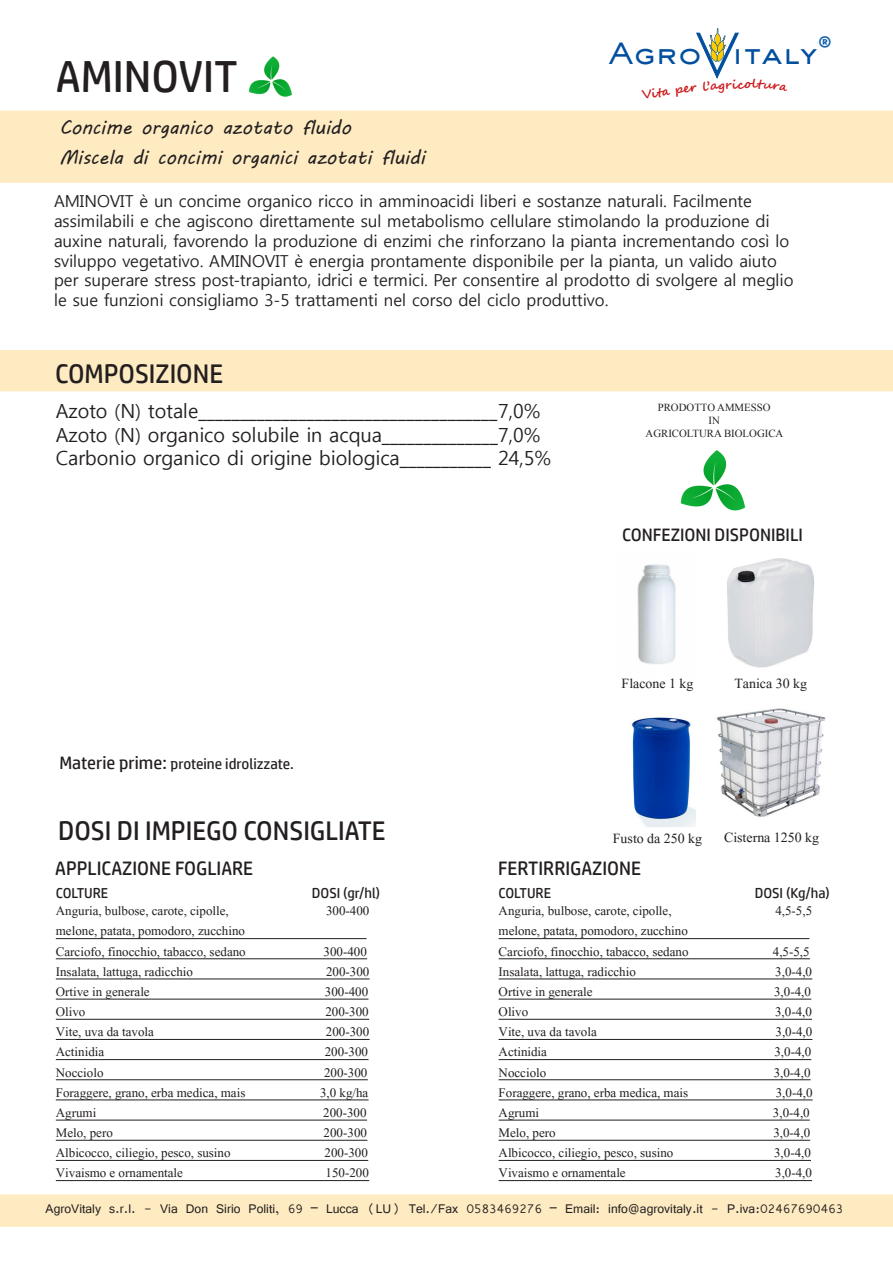
<style>
.page{position:relative;width:893px;height:1263px;background:#fff}
.page>*{position:absolute;margin:0;border:0;box-sizing:border-box;transform-origin:0 0}
.t1{font:45px "HP Simplified";color:#231f20}
.t2{font:500 28.65px "AT Sackers Gothic";color:#004f9f;scale:1.06 1}
.t3{font:27px "HP Simplified";color:#231f20}
.t4{font:700 23.55px "Corbel";color:#0a5aa8}
.t5{font:19.5px "Malgun Gothic";color:#231f20}
.t6{font:19.5px "MV Boli";color:#231f20}
.t7{font:19.5px "HP Simplified";color:#231f20}
.t8{font:18px "Kokila";color:#231f20}
.t9{font:18px "HP Simplified";color:#231f20}
.t10{font:16.8px "Kokila";color:#231f20}
.t11{font:16.5px "Malgun Gothic";color:#231f20}
.t12{font:15px "HP Simplified";color:#231f20}
.t13{font:14.4px "HP Simplified";color:#231f20}
.t14{font:13.5px "Vrinda";color:#231f20}
.t15{font:700 12.15px "Segoe Script";color:#cd171a;scale:1.06 1}
.t16{font:12.15px "Times New Roman";color:#283583;scale:1.06 1}
.t17{font:10.8px "Times New Roman";color:#231f20}
.s1{font-size:13.2px}
.s2{font-size:18px}
</style>
<div class="page">
<div style="left:0;top:1194px;width:893px;height:33px;background:#feebc2"></div>
<div style="left:0;top:350px;width:893px;height:41px;background:#feebc2"></div>
<div style="left:0;top:111px;width:893px;height:72px;background:#feebc2"></div>
<hr style="left:56px;top:938px;width:311px;height:1px;background:#231f20">
<hr style="left:56px;top:958px;width:311px;height:1px;background:#231f20">
<hr style="left:56px;top:978px;width:314px;height:1px;background:#231f20">
<hr style="left:56px;top:998px;width:312px;height:1px;background:#231f20">
<hr style="left:56px;top:1019px;width:313px;height:1px;background:#231f20">
<hr style="left:56px;top:1039px;width:314px;height:1px;background:#231f20">
<hr style="left:56px;top:1059px;width:312px;height:1px;background:#231f20">
<hr style="left:56px;top:1079px;width:312px;height:1px;background:#231f20">
<hr style="left:56px;top:1099px;width:313px;height:1px;background:#231f20">
<hr style="left:56px;top:1119px;width:311px;height:1px;background:#231f20">
<hr style="left:56px;top:1140px;width:311px;height:1px;background:#231f20">
<hr style="left:56px;top:1160px;width:312px;height:1px;background:#231f20">
<hr style="left:56px;top:1180px;width:313px;height:1px;background:#231f20">
<img style="left:249px;top:56px;width:43px;height:41px">
<img style="left:680px;top:450px;width:66px;height:61px">
<hr style="left:499px;top:938px;width:310px;height:1px;background:#231f20">
<hr style="left:499px;top:958px;width:311px;height:1px;background:#231f20">
<hr style="left:499px;top:978px;width:313px;height:1px;background:#231f20">
<hr style="left:499px;top:998px;width:312px;height:1px;background:#231f20">
<hr style="left:499px;top:1019px;width:313px;height:1px;background:#231f20">
<hr style="left:499px;top:1039px;width:313px;height:1px;background:#231f20">
<hr style="left:499px;top:1059px;width:312px;height:1px;background:#231f20">
<hr style="left:499px;top:1079px;width:311px;height:1px;background:#231f20">
<hr style="left:499px;top:1099px;width:314px;height:1px;background:#231f20">
<hr style="left:499px;top:1119px;width:311px;height:1px;background:#231f20">
<hr style="left:499px;top:1140px;width:311px;height:1px;background:#231f20">
<hr style="left:499px;top:1160px;width:312px;height:1px;background:#231f20">
<hr style="left:499px;top:1180px;width:313px;height:1px;background:#231f20">
<img style="left:716px;top:708px;width:110px;height:109px">
<img style="left:727px;top:558px;width:87px;height:110px">
<img style="left:637px;top:564px;width:39px;height:100px">
<img style="left:631px;top:717px;width:64px;height:110px">
<svg style="left:696px;top:28px;width:43px;height:51px"></svg>
<p class="t1" style="left:56px;top:51px;width:184px">AMINOVIT</p>
<p class="t6" style="left:59px;top:114px;width:293px">Concime organico azotato fluido</p>
<p class="t6" style="left:59px;top:144px;width:367px">Miscela di concimi organici azotati fluidi</p>
<p class="t4" style="left:818px;top:30px;width:16px">®</p>
<p class="t16" style="left:818px;top:35px;width:11px">®</p>
<p class="t2" style="left:609px;top:35px;width:238px">Agro italy <span class="s1">Srl</span></p>
<p class="t15" style="left:745px;top:74px;width:8px">o</p>
<p class="t11" style="left:54px;top:192px;width:699px">AMINOVIT è un concime organico ricco in amminoacidi liberi e sostanze naturali. Facilmente</p>
<p class="t11" style="left:54px;top:212px;width:717px">assimilabili e che agiscono direttamente sul metabolismo cellulare stimolando la produzione di</p>
<p class="t11" style="left:54px;top:231px;width:737px">auxine naturali, favorendo la produzione di enzimi che rinforzano la pianta incrementando così lo</p>
<p class="t11" style="left:54px;top:251px;width:724px">sviluppo vegetativo. AMINOVIT è energia prontamente disponibile per la pianta, un valido aiuto</p>
<p class="t11" style="left:54px;top:271px;width:741px">per superare stress post-trapianto, idrici e termici. Per consentire al prodotto di svolgere al meglio</p>
<p class="t11" style="left:54px;top:291px;width:556px">le sue funzioni consigliamo 3-5 trattamenti nel corso del ciclo produttivo.</p>
<p class="t3" style="left:55px;top:358px;width:169px">COMPOSIZIONE</p>
<p class="t5" style="left:56px;top:400px;width:486px">Azoto (N) totale____________________________________7,0%</p>
<p class="t5" style="left:56px;top:424px;width:486px">Azoto (N) organico solubile in acqua______________7,0%</p>
<p class="t5" style="left:56px;top:447px;width:497px">Carbonio organico di origine biologica___________ 24,5%</p>
<p class="t12" style="left:59px;top:755px;width:236px"><span class="s2">Materie prime:</span> proteine idrolizzate.</p>
<p class="t3" style="left:58px;top:815px;width:329px">DOSI DI IMPIEGO CONSIGLIATE</p>
<p class="t17" style="left:658px;top:400px;width:114px">PRODOTTO AMMESSO</p>
<p class="t17" style="left:708px;top:413px;width:13px">IN</p>
<p class="t17" style="left:645px;top:426px;width:139px">AGRICOLTURA BIOLOGICA</p>
<p class="t9" style="left:622px;top:524px;width:182px">CONFEZIONI DISPONIBILI</p>
<p class="t8" style="left:622px;top:672px;width:73px">Flacone 1 kg</p>
<p class="t8" style="left:734px;top:672px;width:74px">Tanica 30 kg</p>
<p class="t8" style="left:613px;top:828px;width:91px">Fusto da 250 kg</p>
<p class="t8" style="left:724px;top:827px;width:97px">Cisterna 1250 kg</p>
<p class="t7" style="left:55px;top:857px;width:199px">APPLICAZIONE FOGLIARE</p>
<p class="t7" style="left:498px;top:857px;width:144px">FERTIRRIGAZIONE</p>
<p class="t13" style="left:56px;top:884px;width:54px">COLTURE</p>
<p class="t13" style="left:312px;top:884px;width:70px">DOSI (gr/hl)</p>
<p class="t13" style="left:499px;top:884px;width:54px">COLTURE</p>
<p class="t13" style="left:755px;top:884px;width:77px">DOSI (Kg/ha)</p>
<p class="t10" style="left:56px;top:901px;width:174px">Anguria, bulbose, carote, cipolle,</p>
<p class="t10" style="left:326px;top:901px;width:45px">300-400</p>
<p class="t10" style="left:56px;top:921px;width:191px">melone, patata, pomodoro, zucchino</p>
<p class="t10" style="left:56px;top:941px;width:191px">Carciofo, finocchio, tabacco, sedano</p>
<p class="t10" style="left:324px;top:941px;width:45px">300-400</p>
<p class="t10" style="left:56px;top:961px;width:139px">Insalata, lattuga, radicchio</p>
<p class="t10" style="left:326px;top:961px;width:45px">200-300</p>
<p class="t10" style="left:56px;top:981px;width:95px">Ortive in generale</p>
<p class="t10" style="left:325px;top:981px;width:45px">300-400</p>
<p class="t10" style="left:56px;top:1002px;width:31px">Olivo</p>
<p class="t10" style="left:325px;top:1002px;width:45px">200-300</p>
<p class="t10" style="left:56px;top:1022px;width:100px">Vite, uva da tavola</p>
<p class="t10" style="left:326px;top:1022px;width:45px">200-300</p>
<p class="t10" style="left:56px;top:1042px;width:50px">Actinidia</p>
<p class="t10" style="left:325px;top:1042px;width:45px">200-300</p>
<p class="t10" style="left:56px;top:1062px;width:49px">Nocciolo</p>
<p class="t10" style="left:324px;top:1062px;width:45px">200-300</p>
<p class="t10" style="left:56px;top:1082px;width:191px">Foraggere, grano, erba medica, mais</p>
<p class="t10" style="left:320px;top:1082px;width:50px">3,0 kg/ha</p>
<p class="t10" style="left:56px;top:1102px;width:42px">Agrumi</p>
<p class="t10" style="left:323px;top:1102px;width:45px">200-300</p>
<p class="t10" style="left:56px;top:1123px;width:59px">Melo, pero</p>
<p class="t10" style="left:324px;top:1123px;width:45px">200-300</p>
<p class="t10" style="left:56px;top:1143px;width:176px">Albicocco, ciliegio, pesco, susino</p>
<p class="t10" style="left:325px;top:1143px;width:45px">200-300</p>
<p class="t10" style="left:56px;top:1163px;width:129px">Vivaismo e ornamentale</p>
<p class="t10" style="left:326px;top:1163px;width:45px">150-200</p>
<p class="t10" style="left:499px;top:901px;width:174px">Anguria, bulbose, carote, cipolle,</p>
<p class="t10" style="left:775px;top:901px;width:38px">4,5-5,5</p>
<p class="t10" style="left:499px;top:921px;width:191px">melone, patata, pomodoro, zucchino</p>
<p class="t10" style="left:499px;top:941px;width:191px">Carciofo, finocchio, tabacco, sedano</p>
<p class="t10" style="left:773px;top:941px;width:38px">4,5-5,5</p>
<p class="t10" style="left:499px;top:961px;width:139px">Insalata, lattuga, radicchio</p>
<p class="t10" style="left:775px;top:961px;width:38px">3,0-4,0</p>
<p class="t10" style="left:499px;top:981px;width:95px">Ortive in generale</p>
<p class="t10" style="left:774px;top:981px;width:38px">3,0-4,0</p>
<p class="t10" style="left:499px;top:1002px;width:31px">Olivo</p>
<p class="t10" style="left:775px;top:1002px;width:38px">3,0-4,0</p>
<p class="t10" style="left:499px;top:1022px;width:100px">Vite, uva da tavola</p>
<p class="t10" style="left:775px;top:1022px;width:38px">3,0-4,0</p>
<p class="t10" style="left:499px;top:1042px;width:50px">Actinidia</p>
<p class="t10" style="left:774px;top:1042px;width:38px">3,0-4,0</p>
<p class="t10" style="left:499px;top:1062px;width:49px">Nocciolo</p>
<p class="t10" style="left:774px;top:1062px;width:38px">3,0-4,0</p>
<p class="t10" style="left:499px;top:1082px;width:191px">Foraggere, grano, erba medica, mais</p>
<p class="t10" style="left:776px;top:1082px;width:38px">3,0-4,0</p>
<p class="t10" style="left:499px;top:1102px;width:42px">Agrumi</p>
<p class="t10" style="left:773px;top:1102px;width:38px">3,0-4,0</p>
<p class="t10" style="left:499px;top:1123px;width:59px">Melo, pero</p>
<p class="t10" style="left:773px;top:1123px;width:38px">3,0-4,0</p>
<p class="t10" style="left:499px;top:1143px;width:176px">Albicocco, ciliegio, pesco, susino</p>
<p class="t10" style="left:774px;top:1143px;width:38px">3,0-4,0</p>
<p class="t10" style="left:499px;top:1163px;width:129px">Vivaismo e ornamentale</p>
<p class="t10" style="left:775px;top:1163px;width:38px">3,0-4,0</p>
<p class="t14" style="left:46px;top:1199px;width:799px">AgroVitaly s.r.l. - Via Don Sirio Politi, 69 – Lucca (LU) Tel./Fax 0583469276 – Email: info@agrovitaly.it - P.iva:02467690463</p>
</div>
